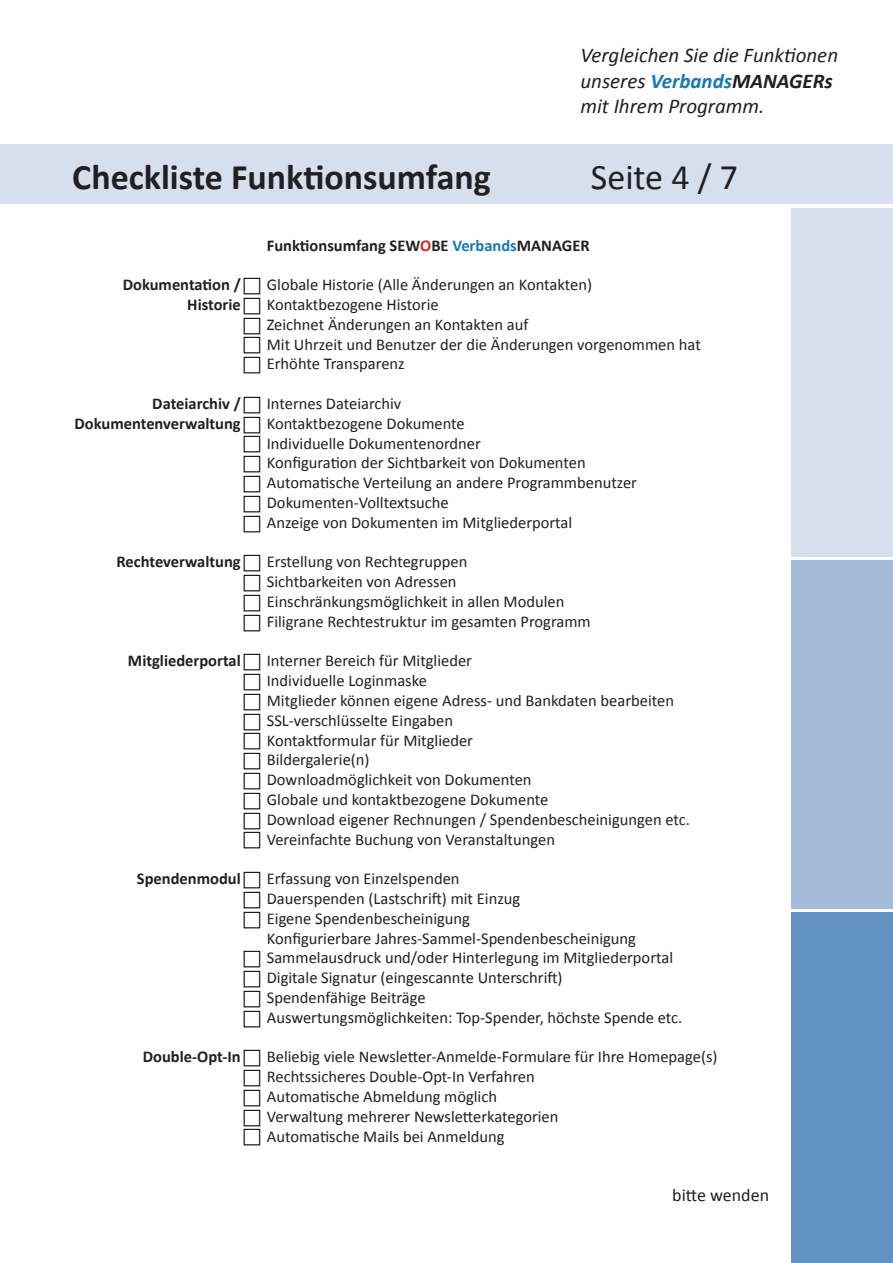
<style>
.page{position:relative;width:893px;height:1263px;background:#fff}
.page>*{position:absolute;margin:0;border:0;box-sizing:border-box;transform-origin:0 0}
.t1{font:700 36px "Calibri";color:#231f20}
.t2{font:36px "Calibri";color:#231f20}
.t3{font:italic 21px/25.2px "Calibri";color:#231f20}
.t4{font:18px "Calibri";color:#231f20}
.t5{font:16.5px/19.8px "Calibri";color:#231f20}
.t6{font:700 16.5px/19.8px "Calibri";color:#231f20;text-align:right}
.s1{font-weight:700;color:#167ab0}
.s2{font-weight:700}
.s3{color:#de2227}
.s4{color:#167ab0}
</style>
<div class="page">
<div style="left:0;top:144px;width:893px;height:60px;background:#d5dfed"></div>
<div style="left:791px;top:912px;width:102px;height:351px;background:#6292bf"></div>
<div style="left:791px;top:208px;width:102px;height:349px;background:#d5dfed"></div>
<div style="left:791px;top:560px;width:102px;height:349px;background:#a5bcd9"></div>
<p class="t3" style="left:580px;top:42px;width:259px">Vergleichen Sie die Funktionen unseres <span class="s1">Verbands</span><span class="s2">MANAGERs </span>mit Ihrem Programm.</p>
<h1 class="t1" style="left:72px;top:154px;width:420px">Checkliste Funktionsumfang</h1>
<h1 class="t2" style="left:591px;top:155px;width:149px">Seite 4 / 7</h1>
<p class="t6" style="left:123px;top:275px;width:120px">Dokumentation /<br>Historie</p>
<p class="t6" style="left:75px;top:393px;width:168px">Dateiarchiv /<br>Dokumentenverwaltung</p>
<p class="t6" style="left:117px;top:552px;width:126px">Rechteverwaltung</p>
<p class="t6" style="left:128px;top:651px;width:114px">Mitgliederportal</p>
<p class="t6" style="left:137px;top:869px;width:105px">Spendenmodul</p>
<p class="t6" style="left:143px;top:1047px;width:99px">Double-Opt-In</p>
<p class="t6" style="left:267px;top:235px;width:324px">Funktionsumfang SEW<span class="s3">O</span>BE <span class="s4">Verbands</span>MANAGER</p>
<p class="t5" style="left:267px;top:275px;width:435px">Globale Historie (Alle Änderungen an Kontakten)<br>Kontaktbezogene Historie<br>Zeichnet Änderungen an Kontakten auf<br>Mit Uhrzeit und Benutzer der die Änderungen vorgenommen hat Erhöhte Transparenz</p>
<p class="t5" style="left:267px;top:394px;width:372px">Internes Dateiarchiv<br>Kontaktbezogene Dokumente<br>Individuelle Dokumentenordner<br>Konfiguration der Sichtbarkeit von Dokumenten Automatische Verteilung an andere Programmbenutzer Dokumenten-Volltextsuche<br>Anzeige von Dokumenten im Mitgliederportal</p>
<p class="t5" style="left:267px;top:552px;width:325px">Erstellung von Rechtegruppen<br>Sichtbarkeiten von Adressen Einschränkungsmöglichkeit in allen Modulen Filigrane Rechtestruktur im gesamten Programm</p>
<p class="t5" style="left:267px;top:651px;width:425px">Interner Bereich für Mitglieder<br>Individuelle Loginmaske<br>Mitglieder können eigene Adress- und Bankdaten bearbeiten SSL-verschlüsselte Eingaben<br>Kontaktformular für Mitglieder<br>Bildergalerie(n)<br>Downloadmöglichkeit von Dokumenten<br>Globale und kontaktbezogene Dokumente<br>Download eigener Rechnungen / Spendenbescheinigungen etc.<br>Vereinfachte Buchung von Veranstaltungen</p>
<p class="t5" style="left:267px;top:869px;width:417px">Erfassung von Einzelspenden<br>Dauerspenden (Lastschrift) mit Einzug<br>Eigene Spendenbescheinigung<br>Konfigurierbare Jahres-Sammel-Spendenbescheinigung Sammelausdruck und/oder Hinterlegung im Mitgliederportal Digitale Signatur (eingescannte Unterschrift)<br>Spendenfähige Beiträge<br>Auswertungsmöglichkeiten: Top-Spender, höchste Spende etc.</p>
<p class="t5" style="left:267px;top:1047px;width:452px">Beliebig viele Newsletter-Anmelde-Formulare für Ihre Homepage(s)<br>Rechtssicheres Double-Opt-In Verfahren<br>Automatische Abmeldung möglich<br>Verwaltung mehrerer Newsletterkategorien<br>Automatische Mails bei Anmeldung</p>
<p class="t4" style="left:672px;top:1184px;width:98px">bitte wenden</p>
</div>
